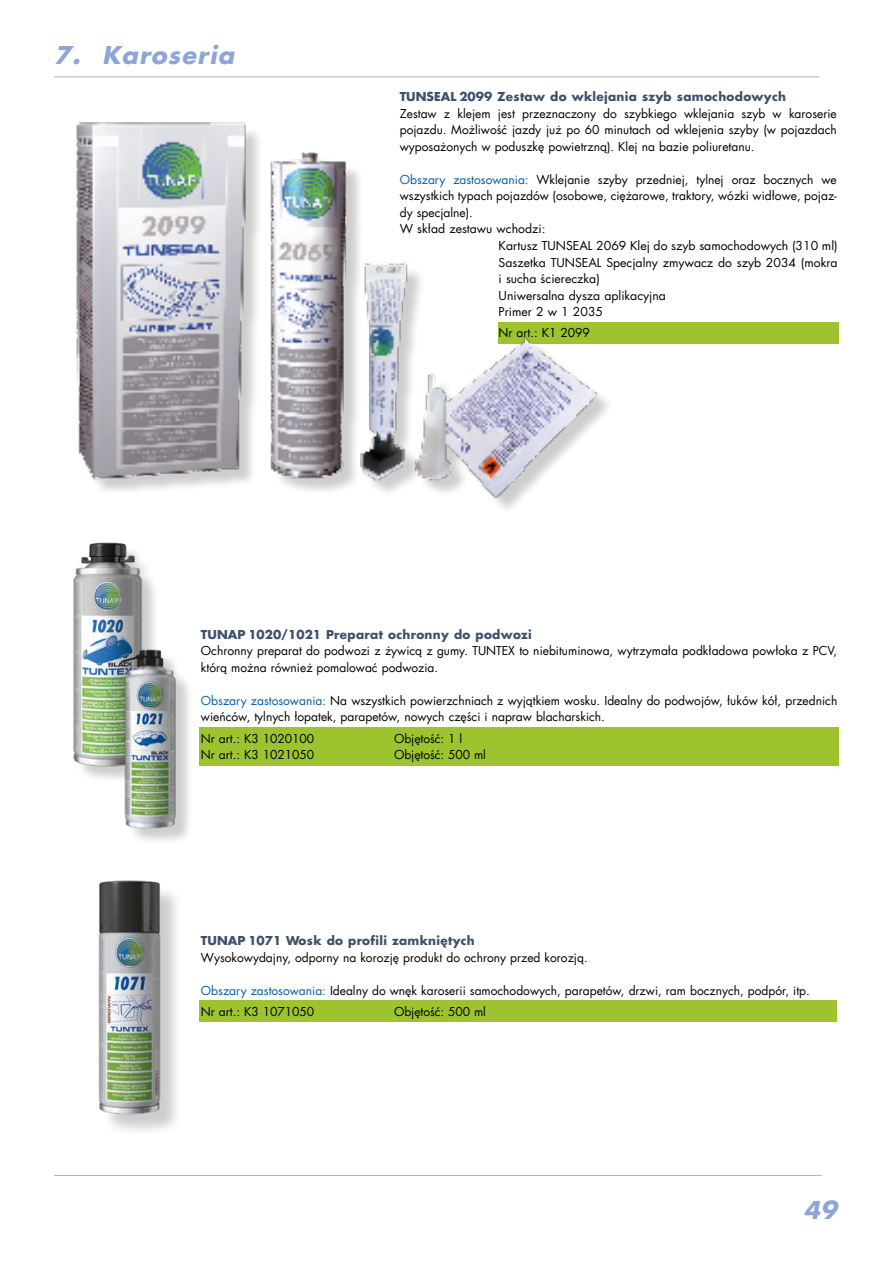
<style>
.page{position:relative;width:893px;height:1263px;background:#fff}
.page>*{position:absolute;margin:0;border:0;box-sizing:border-box;transform-origin:0 0}
.t1{font:italic 700 24px "Futura LT Pl";color:#8da6d6}
.t2{font:12px/16.5px "Futura LT Pl";color:#000}
.t3{font:700 12px "Futura LT Pl";letter-spacing:.025em;color:#3e516a}
.s1{color:#005da9}
</style>
<div class="page">
<div style="left:499px;top:323px;width:340px;height:21px;background:#9dc42e"></div>
<div style="left:200px;top:727px;width:639px;height:38px;background:#9dc42e"></div>
<div style="left:200px;top:1000px;width:637px;height:22px;background:#9dc42e"></div>
<div style="left:102px;top:885px;width:81px;height:252px;background:#000;opacity:.2"></div>
<img style="left:98px;top:880px;width:82px;height:241px">
<div style="left:76px;top:546px;width:84px;height:237px;background:#000;opacity:.2"></div>
<img style="left:73px;top:542px;width:82px;height:232px">
<div style="left:80px;top:126px;width:535px;height:389px;background:#000;opacity:.2"></div>
<img style="left:76px;top:122px;width:527px;height:393px">
<div style="left:124px;top:652px;width:70px;height:194px;background:#000;opacity:.2"></div>
<img style="left:117px;top:646px;width:63px;height:184px">
<hr style="left:54px;top:77px;width:765px;height:1px;background:#b2b2b2">
<hr style="left:54px;top:1175px;width:768px;height:1px;background:#b2b2b2">
<h1 class="t1" style="left:55px;top:39px;width:187px">7. Karoseria</h1>
<p class="t3" style="left:400px;top:89px;width:388px">TUNSEAL 2099 Zestaw do wklejania szyb samochodowych</p>
<p class="t2" style="left:400px;top:105px;width:438px;text-align:justify">Zestaw z klejem jest przeznaczony do szybkiego wklejania szyb w karoserie pojazdu. Możliwość jazdy już po 60 minutach od wklejenia szyby (w pojazdach wyposażonych w poduszkę powietrzną). Klej na bazie poliuretanu.</p>
<p class="t2" style="left:400px;top:171px;width:438px"><span class="s1">Obszary zastosowania:</span> Wklejanie szyby przedniej, tylnej oraz bocznych we</p>
<p class="t2" style="left:400px;top:188px;width:438px">wszystkich typach pojazdów (osobowe, ciężarowe, traktory, wózki widłowe, pojaz-</p>
<p class="t2" style="left:400px;top:204px;width:75px">dy specjalne).</p>
<p class="t2" style="left:400px;top:221px;width:147px">W skład zestawu wchodzi:</p>
<p class="t2" style="left:499px;top:238px;width:340px">Kartusz TUNSEAL 2069 Klej do szyb samochodowych (310 ml)</p>
<p class="t2" style="left:499px;top:254px;width:340px">Saszetka TUNSEAL Specjalny zmywacz do szyb 2034 (mokra</p>
<p class="t2" style="left:499px;top:271px;width:103px">i sucha ściereczka)</p>
<p class="t2" style="left:499px;top:287px;width:169px">Uniwersalna dysza aplikacyjna</p>
<p class="t2" style="left:499px;top:304px;width:106px">Primer 2 w 1 2035</p>
<p class="t2" style="left:499px;top:325px;width:93px">Nr art.: K1 2099</p>
<p class="t3" style="left:201px;top:626px;width:332px">TUNAP 1020/1021 Preparat ochronny do podwozi</p>
<p class="t2" style="left:201px;top:643px;width:638px">Ochronny preparat do podwozi z żywicą z gumy. TUNTEX to niebituminowa, wytrzymała podkładowa powłoka z PCV, którą można również pomalować podwozia.</p>
<p class="t2" style="left:201px;top:692px;width:638px"><span class="s1">Obszary zastosowania:</span> Na wszystkich powierzchniach z wyjątkiem wosku. Idealny do podwojów, łuków kół, przednich wieńców, tylnych łopatek, parapetów, nowych części i napraw blacharskich.</p>
<p class="t2" style="left:201px;top:730px;width:115px">Nr art.: K3 1020100</p>
<p class="t2" style="left:394px;top:730px;width:69px">Objętość: 1 l</p>
<p class="t2" style="left:201px;top:746px;width:115px">Nr art.: K3 1021050</p>
<p class="t2" style="left:394px;top:746px;width:93px">Objętość: 500 ml</p>
<p class="t3" style="left:201px;top:932px;width:275px">TUNAP 1071 Wosk do profili zamkniętych</p>
<p class="t2" style="left:201px;top:949px;width:388px">Wysokowydajny, odporny na korozję produkt do ochrony przed korozją.</p>
<p class="t2" style="left:201px;top:980px;width:610px;line-height:21px"><span class="s1">Obszary zastosowania:</span> Idealny do wnęk karoserii samochodowych, parapetów, drzwi, ram bocznych, podpór, itp.<br>Nr art.: K3 1071050</p>
<p class="t2" style="left:394px;top:1003px;width:93px">Objętość: 500 ml</p>
<h1 class="t1" style="left:803px;top:1194px;width:41px">49</h1>
</div>
